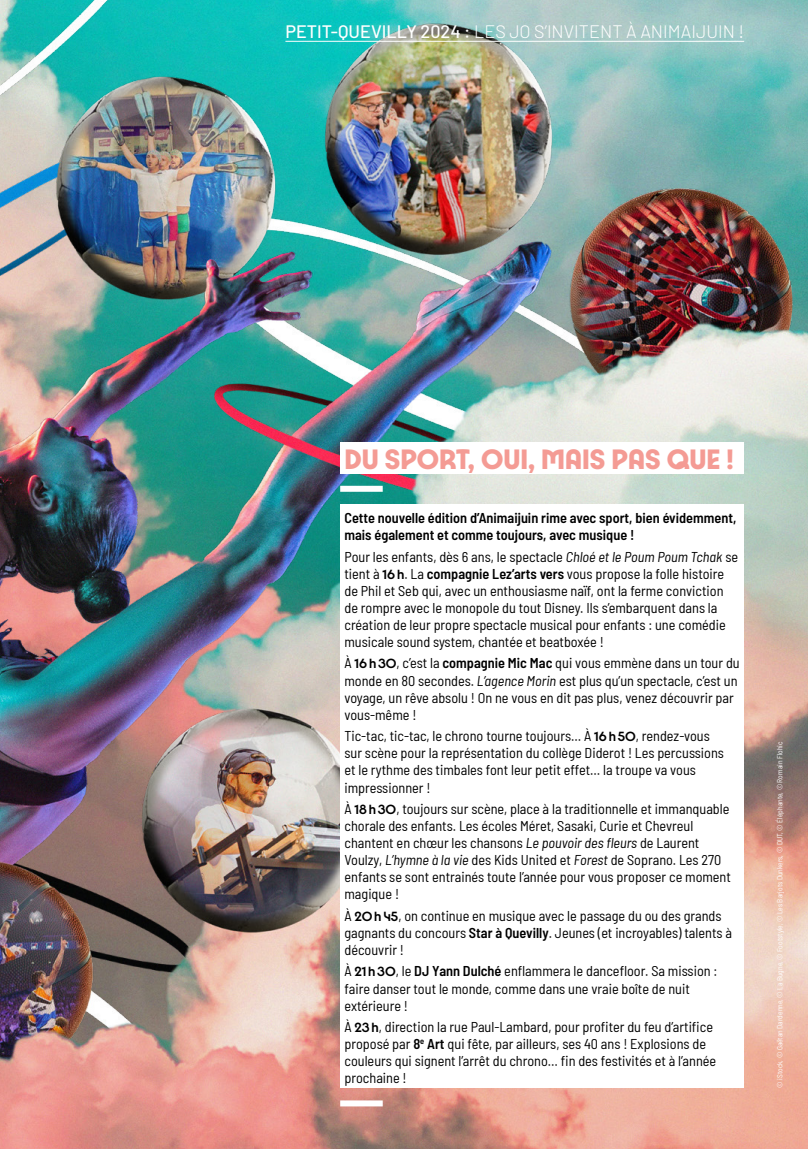
<style>
.page{position:relative;width:808px;height:1149px;background:#fff}
.page>*{position:absolute;margin:0;border:0;box-sizing:border-box;transform-origin:0 0}
.t1{font:30px "Paris 2024 Variable Regular";color:#f49b94}
.t2{font:300 18px "Barlow";color:#fff}
.t3{font:semi-condensed 14.25px/17.1px "Barlow";color:#000}
.t4{font:600 semi-condensed 14.25px/17.1px "Barlow";color:#000}
.t5{font:semi-condensed 7.5px "Barlow";color:#fff}
.s1{font-weight:500}
.s2{font-style:italic}
.s3{font-family:"Paris 2024 Variable Regular";font-stretch:normal}
.s4{font-weight:600}
</style>
<div class="page">
<img style="left:0;top:0;width:808px;height:1148px">
<hr style="left:285px;top:41px;width:459px;height:1px;background:#fff">
<div style="left:340px;top:442px;width:404px;height:31px;background:#fff"></div>
<div style="left:340px;top:485px;width:43px;height:6px;background:#fff"></div>
<div style="left:340px;top:1100px;width:43px;height:6px;background:#fff"></div>
<div style="left:340px;top:504px;width:404px;height:583px;background:#fff"></div>
<p class="t2" style="left:285px;top:19px;width:460px"><span class="s1">PETIT-QUEVILLY 2024 :</span> LES JO S’INVITENT À ANIMAIJUIN !</p>
<h1 class="t1" style="left:344px;top:440px;width:391px">DU SPORT, OUI, MAIS PAS QUE !</h1>
<p class="t4" style="left:344px;top:508px;width:393px">Cette nouvelle édition d’Animaijuin rime avec sport, bien évidemment, mais également et comme toujours, avec musique !</p>
<p class="t3" style="left:344px;top:546px;width:395px">Pour les enfants, dès 6 ans, le spectacle <span class="s2">Chloé et le Poum Poum Tchak</span> se tient à <span class="s3">16h</span>. La <span class="s4">compagnie Lez’arts vers</span> vous propose la folle histoire de Phil et Seb qui, avec un enthousiasme naïf, ont la ferme conviction de rompre avec le monopole du tout Disney. Ils s’embarquent dans la création de leur propre spectacle musical pour enfants : une comédie musicale sound system, chantée et beatboxée !</p>
<p class="t3" style="left:344px;top:653px;width:397px">À <span class="s3">16h30</span>, c’est la <span class="s4">compagnie Mic Mac</span> qui vous emmène dans un tour du monde en 80 secondes. <span class="s2">L’agence Morin</span> est plus qu’un spectacle, c’est un voyage, un rêve absolu ! On ne vous en dit pas plus, venez découvrir par vous-même !</p>
<p class="t3" style="left:344px;top:726px;width:381px">Tic-tac, tic-tac, le chrono tourne toujours… À <span class="s3">16h50</span>, rendez-vous sur scène pour la représentation du collège Diderot ! Les percussions et le rythme des timbales font leur petit effet… la troupe va vous impressionner !</p>
<p class="t3" style="left:344px;top:798px;width:388px">À <span class="s3">18h30</span>, toujours sur scène, place à la traditionnelle et immanquable chorale des enfants. Les écoles Méret, Sasaki, Curie et Chevreul chantent en chœur les chansons <span class="s2">Le pouvoir des fleurs</span> de Laurent Voulzy, <span class="s2">L’hymne à la vie</span> des Kids United et <span class="s2">Forest</span> de Soprano. Les 270 enfants se sont entrainés toute l’année pour vous proposer ce moment magique !</p>
<p class="t3" style="left:344px;top:905px;width:389px">À <span class="s3">20h45</span>, on continue en musique avec le passage du ou des grands gagnants du concours <span class="s4">Star à Quevilly</span>. Jeunes (et incroyables) talents à découvrir !</p>
<p class="t3" style="left:344px;top:961px;width:374px">À <span class="s3">21h30</span>, le <span class="s4">DJ Yann Dulché</span> enflammera le dancefloor. Sa mission : faire danser tout le monde, comme dans une vraie boîte de nuit extérieure !</p>
<p class="t3" style="left:344px;top:1016px;width:373px">À <span class="s3">23h</span>, direction la rue Paul-Lambard, pour profiter du feu d’artifice proposé par <span class="s4">8</span><sup>e</sup> <span class="s4">Art</span> qui fête, par ailleurs, ses 40 ans ! Explosions de couleurs qui signent l’arrêt du chrono… fin des festivités et à l’année prochaine !</p>
<p class="t5" style="left:774px;top:1087px;width:347px;rotate:-90deg">© iStock, © Gaëtan Dardenne, © La Bugne, © Footstyle, © Les Barjots Dunkers, © DUT, © Éléphante, © Romain Flohic</p>
</div>
